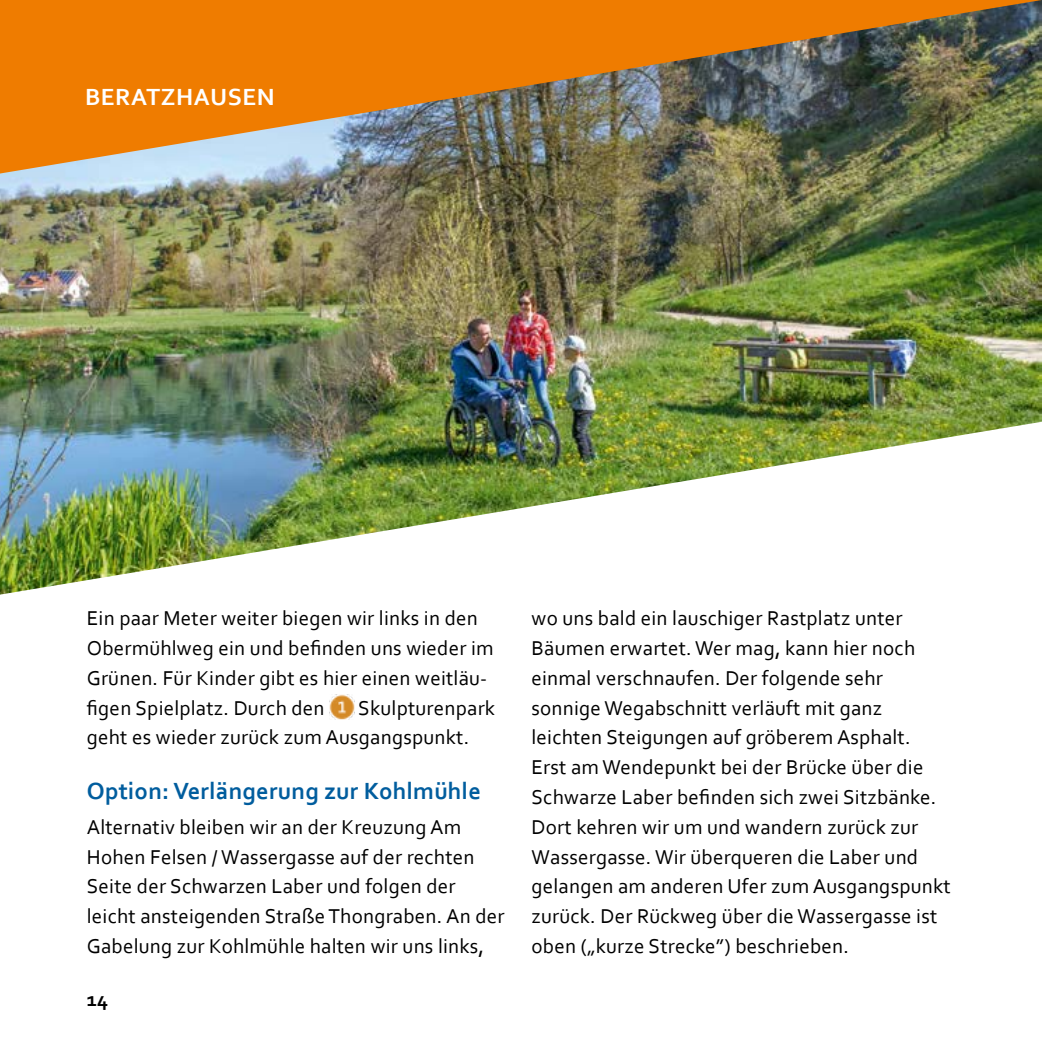
<style>
.page{position:relative;width:1042px;height:1042px;background:#fff}
.page>*{position:absolute;margin:0;border:0;box-sizing:border-box;transform-origin:0 0}
.t1{font:700 28px "Corbel";letter-spacing:.02em;color:#fff}
.t2{font:700 24.5px "Corbel";letter-spacing:.01em;color:#005d9e}
.t3{font:700 24.5px "Corbel";letter-spacing:.02em;color:#fff}
.t4{font:21px/29.8px "Corbel";letter-spacing:.01em;color:#000}
.t5{font:700 21px "Corbel";color:#000}
</style>
<div class="page">
<img style="left:0;top:173px;width:1042px;height:421px">
<img style="left:329px;top:695px;width:25px;height:24px">
<img style="left:0;top:0;width:1042px;height:173px">
<h1 class="t1" style="left:85px;top:81px;width:248px">1. BERATZHAUSEN</h1>
<p class="t3" style="left:85px;top:82px;width:191px">BERATZHAUSEN</p>
<p class="t4" style="left:87px;top:603px;width:408px">Ein paar Meter weiter biegen wir links in den Obermühlweg ein und befinden uns wieder im Grünen. Für Kinder gibt es hier einen weitläu&shy;figen Spielplatz. Durch den</p>
<p class="t4" style="left:87px;top:692px;width:410px;text-indent:271px">Skulpturenpark geht es wieder zurück zum Ausgangspunkt.</p>
<p class="t2" style="left:87px;top:775px;width:396px">Option: Verlängerung zur Kohlmühle</p>
<p class="t4" style="left:87px;top:811px;width:419px">Alternativ bleiben wir an der Kreuzung Am Hohen Felsen / Wassergasse auf der rechten Seite der Schwarzen Laber und folgen der leicht ansteigenden Straße Thongraben. An der Gabelung zur Kohlmühle halten wir uns links,</p>
<p class="t5" style="left:87px;top:986px;width:23px">14</p>
<p class="t4" style="left:531px;top:603px;width:421px">wo uns bald ein lauschiger Rastplatz unter Bäumen erwartet. Wer mag, kann hier noch einmal verschnaufen. Der folgende sehr sonnige Wegabschnitt verläuft mit ganz leichten Steigungen auf gröberem Asphalt.<br>Erst am Wendepunkt bei der Brücke über die Schwarze Laber befinden sich zwei Sitzbänke.<br>Dort kehren wir um und wandern zurück zur Wassergasse. Wir überqueren die Laber und gelangen am anderen Ufer zum Ausgangspunkt zurück. Der Rückweg über die Wassergasse ist oben („kurze Strecke”) beschrieben.</p>
</div>
